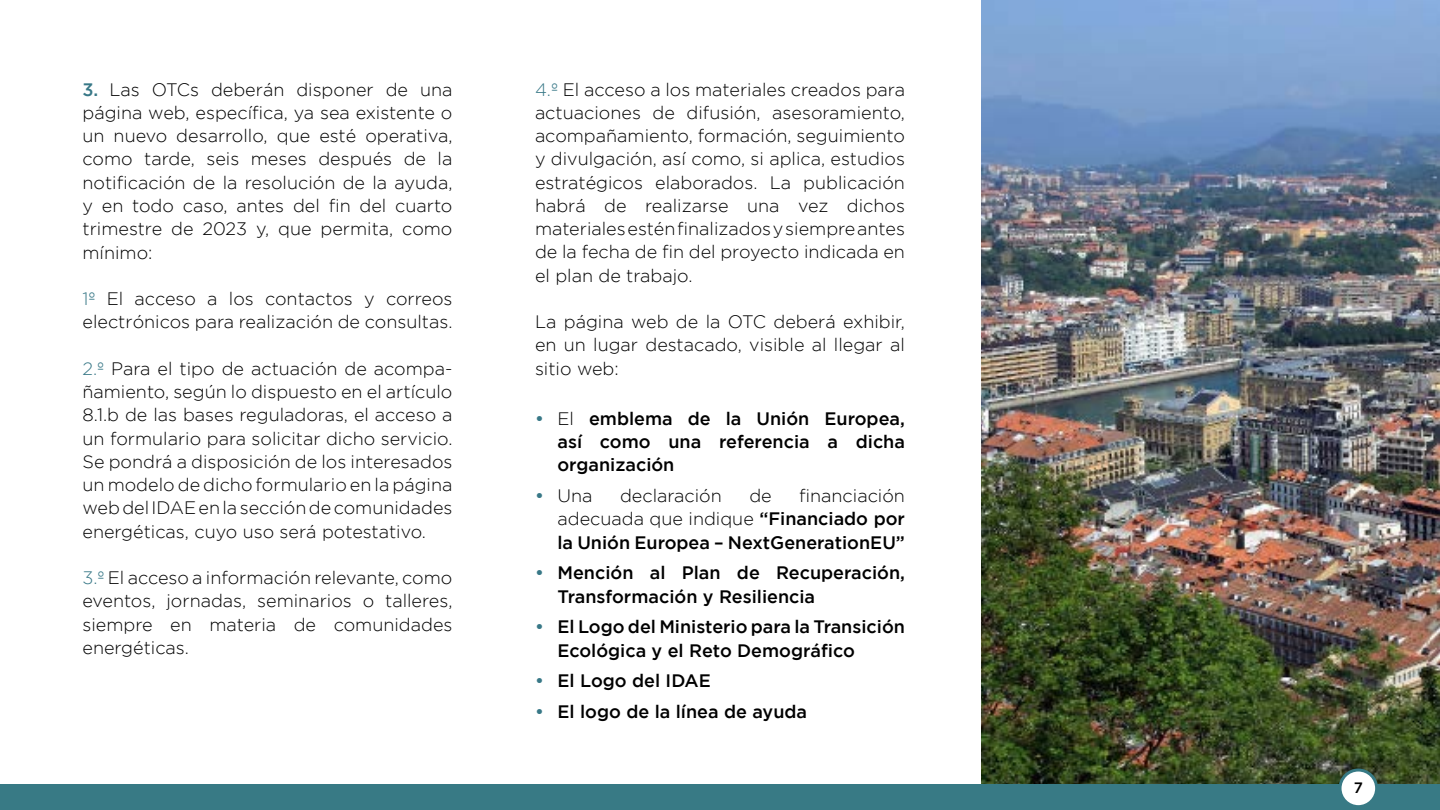
<style>
.page{position:relative;width:1440px;height:810px;background:#fff}
.page>*{position:absolute;margin:0;border:0;box-sizing:border-box;transform-origin:0 0}
.t1{font:300 18px/23.2px "Gotham";color:#000;text-align:justify}
.t2{font:500 18px/23.2px "Gotham";color:#000;text-align:justify}
.t3{font:500 15px "Gotham";color:#000}
.s1{font-weight:500;color:#387887}
.s2{color:#387887}
.s3{font-weight:300}
</style>
<div class="page">
<img style="left:981px;top:0;width:459px;height:784px">
<div style="left:0;top:784px;width:1440px;height:26px;background:#387a85"></div>
<div style="left:1340px;top:770px;width:37px;height:37px;background:#fff;border-radius:50%"></div>
<div style="left:1339px;top:769px;width:39px;height:39px;border:3px solid #387a85;border-radius:50%"></div>
<p class="t1" style="left:82px;top:78px;width:372px"><span class="s1">3.</span> Las OTCs deberán disponer de una página web, específica, ya sea existente o un nuevo desarrollo, que esté operativa, como tarde, seis meses después de la notificación de la resolución de la ayuda, y en todo caso, antes del fin del cuarto trimestre de 2023 y, que permita, como mínimo:</p>
<p class="t1" style="left:82px;top:287px;width:372px"><span class="s2">1º</span> El acceso a los contactos y correos electrónicos para realización de consultas.</p>
<p class="t1" style="left:82px;top:357px;width:372px"><span class="s2">2.º</span> Para el tipo de actuación de acompa&shy;ñamiento, según lo dispuesto en el artículo 8.1.b de las bases reguladoras, el acceso a un formulario para solicitar dicho servicio.<br>Se pondrá a disposición de los interesados un modelo de dicho formulario en la página web del IDAE en la sección de comunidades energéticas, cuyo uso será potestativo.</p>
<p class="t1" style="left:82px;top:566px;width:372px"><span class="s2">3.º</span> El acceso a información relevante, como eventos, jornadas, seminarios o talleres, siempre en materia de comunidades energéticas.</p>
<p class="t1" style="left:535px;top:77px;width:372px"><span class="s2">4.º</span> El acceso a los materiales creados para actuaciones de difusión, asesoramiento, acompañamiento, formación, seguimiento y divulgación, así como, si aplica, estudios estratégicos elaborados. La publicación habrá de realizarse una vez dichos materiales estén finalizados y siempre antes de la fecha de fin del proyecto indicada en el plan de trabajo.</p>
<p class="t1" style="left:535px;top:310px;width:372px">La página web de la OTC deberá exhibir, en un lugar destacado, visible al llegar al sitio web:</p>
<p class="t2" style="left:557px;top:407px;width:349px;text-indent:-22px"><span class="s2">•</span> <span class="s3">El</span> emblema de la Unión Europea, así como una referencia a dicha organización</p>
<p class="t1" style="left:535px;top:484px;width:59px"><span class="s1">•</span> Una</p>
<p class="t1" style="left:620px;top:484px;width:103px">declaración</p>
<p class="t1" style="left:749px;top:484px;width:24px">de</p>
<p class="t2" style="left:557px;top:484px;width:349px;text-indent:242px"><span class="s3">financiación adecuada que indique</span> “Financiado por la Unión Europea – NextGenerationEU”</p>
<p class="t2" style="left:557px;top:561px;width:349px;text-indent:-22px"><span class="s2">•</span> Mención al Plan de Recuperación,<br>Transformación y Resiliencia</p>
<p class="t2" style="left:557px;top:615px;width:349px;text-indent:-22px"><span class="s2">•</span> El Logo del Ministerio para la Transición<br>Ecológica y el Reto Demográfico</p>
<p class="t2" style="left:535px;top:669px;width:177px"><span class="s2">•</span> El Logo del IDAE</p>
<p class="t2" style="left:535px;top:700px;width:274px"><span class="s2">•</span> El logo de la línea de ayuda</p>
<p class="t3" style="left:1354px;top:779px;width:11px">7</p>
</div>
